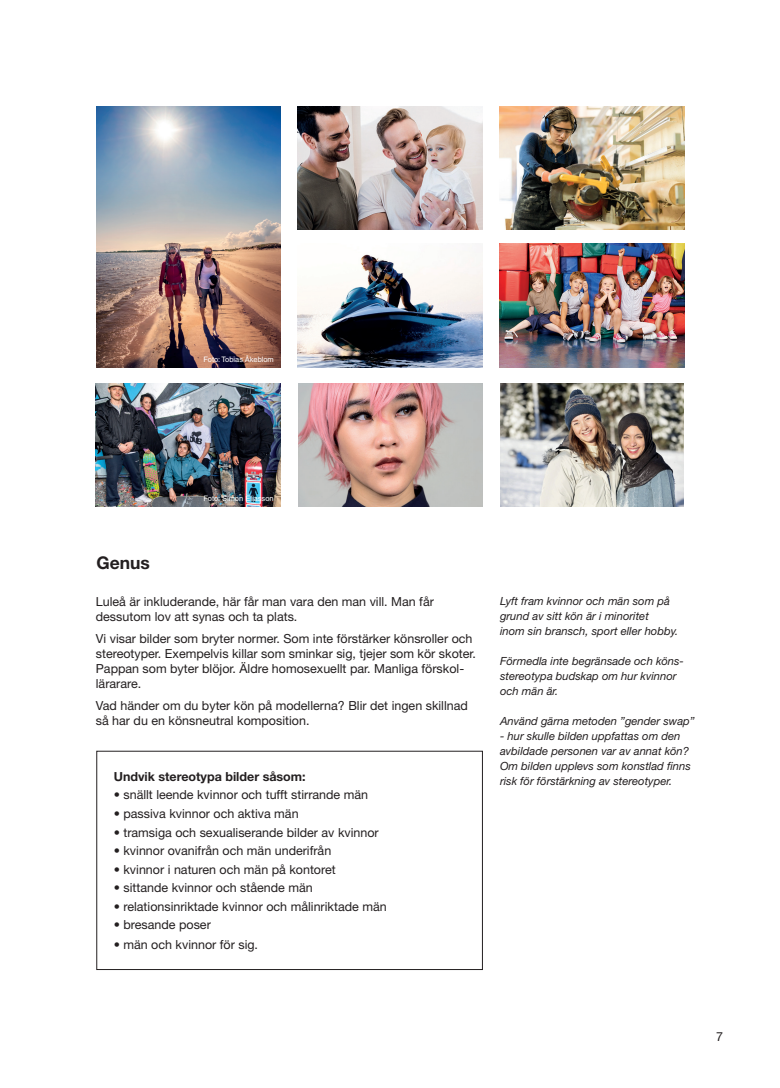
<style>
.page{position:relative;width:780px;height:1088px;background:#fff}
.page>*{position:absolute;margin:0;border:0;box-sizing:border-box;transform-origin:0 0}
.t1{font:700 17.5px "Helvetica Neue LT Std";color:#231f20}
.t2{font:12.5px/15px "Helvetica Neue LT Std";color:#231f20}
.t3{font:700 12.5px "Helvetica Neue LT Std";color:#231f20}
.t4{font:italic 11.25px/15px "Helvetica Neue LT Std";color:#231f20}
.t5{font:7.5px "Helvetica LT Std";color:#fff}
</style>
<div class="page">
<img style="left:96px;top:383px;width:185px;height:124px">
<div style="left:96px;top:751px;width:386px;height:219px;border:1px solid #231f20"></div>
<img style="left:499px;top:106px;width:185px;height:124px">
<img style="left:298px;top:383px;width:184px;height:123px">
<img style="left:96px;top:106px;width:185px;height:261px">
<img style="left:297px;top:254px;width:185px;height:113px">
<img style="left:297px;top:106px;width:185px;height:124px">
<img style="left:499px;top:244px;width:185px;height:123px">
<img style="left:500px;top:383px;width:183px;height:124px">
<p class="t5" style="left:203px;top:355px;width:72px">Foto: Tobias Åkeblom</p>
<p class="t5" style="left:203px;top:494px;width:72px">Foto: Simon Eliasson</p>
<h1 class="t1" style="left:96px;top:552px;width:55px">Genus</h1>
<p class="t2" style="left:96px;top:593px;width:339px">Luleå är inkluderande, här får man vara den man vill. Man får dessutom lov att synas och ta plats.</p>
<p class="t2" style="left:96px;top:631px;width:381px">Vi visar bilder som bryter normer. Som inte förstärker könsroller och stereotyper. Exempelvis killar som sminkar sig, tjejer som kör skoter.<br>Pappan som byter blöjor. Äldre homosexuellt par. Manliga förskol&shy;lärarare.</p>
<p class="t2" style="left:96px;top:698px;width:373px">Vad händer om du byter kön på modellerna? Blir det ingen skillnad så har du en könsneutral komposition.</p>
<p class="t4" style="left:500px;top:593px;width:180px">Lyft fram kvinnor och män som på grund av sitt kön är i minoritet<br>inom sin bransch, sport eller hobby.</p>
<p class="t4" style="left:500px;top:653px;width:185px">Förmedla inte begränsade och köns&shy;stereotypa budskap om hur kvinnor och män är.</p>
<p class="t4" style="left:500px;top:713px;width:196px">Använd gärna metoden ”gender swap”</p>
<p class="t4" style="left:500px;top:728px;width:192px">- hur skulle bilden uppfattas om den avbildade personen var av annat kön?<br>Om bilden upplevs som konstlad finns</p>
<p class="t3" style="left:114px;top:769px;width:193px">Undvik stereotypa bilder såsom:</p>
<p class="t4" style="left:500px;top:773px;width:174px">risk för förstärkning av stereotyper.</p>
<p class="t2" style="left:114px;top:787px;width:256px">• snällt leende kvinnor och tufft stirrande män</p>
<p class="t2" style="left:114px;top:806px;width:186px">• passiva kvinnor och aktiva män</p>
<p class="t2" style="left:114px;top:824px;width:266px">• tramsiga och sexualiserande bilder av kvinnor</p>
<p class="t2" style="left:114px;top:843px;width:219px">• kvinnor ovanifrån och män underifrån</p>
<p class="t2" style="left:114px;top:861px;width:223px">• kvinnor i naturen och män på kontoret</p>
<p class="t2" style="left:114px;top:880px;width:200px">• sittande kvinnor och stående män</p>
<p class="t2" style="left:114px;top:898px;width:274px">• relationsinriktade kvinnor och målinriktade män</p>
<p class="t2" style="left:114px;top:917px;width:99px">• bresande poser</p>
<p class="t2" style="left:114px;top:937px;width:146px">• män och kvinnor för sig.</p>
<p class="t2" style="left:716px;top:1029px;width:8px">7</p>
</div>
